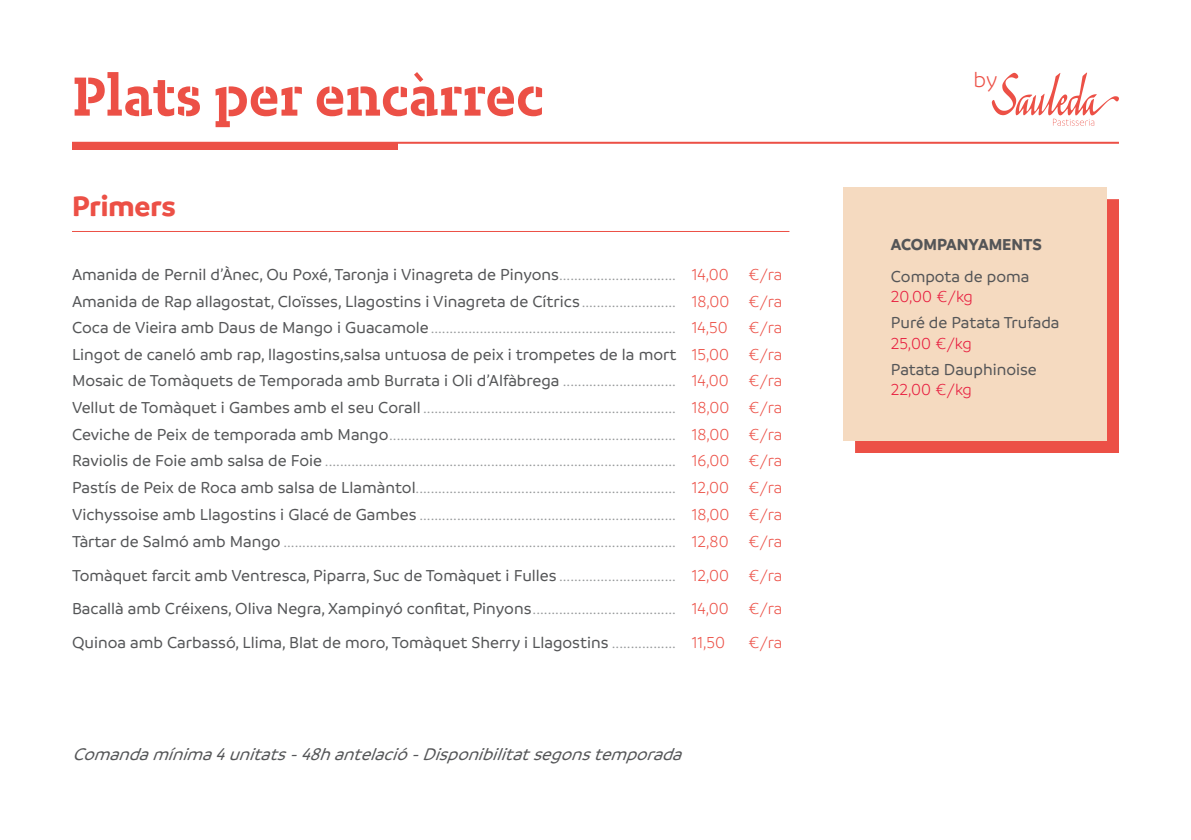
<style>
.page{position:relative;width:1191px;height:840px;background:#fff}
.page>*{position:absolute;margin:0;border:0;box-sizing:border-box;transform-origin:0 0}
.t1{font:700 64px "Test Karbon Slab Stencil";color:#ec5046}
.Plato{font:700 30px "Branding SF";color:#ec5046}
.t2{font:300 22.8px "Branding SF";color:#ec5046}
.t3{font:italic 500 18px "Branding SF";color:#545557}
.Plato-2{font:300 17px "Branding SF";color:#979a9b}
.Plato-3{font:500 17px/20.4px "Branding SF";color:#545557}
.Plato-4{font:300 17px "Branding SF";color:#ec5046}
.Plato-5{font:700 17px "Branding SF";color:#545557}
.s1{font-weight:300;color:#979a9b}
.s2{font-weight:500;color:#545557}
.s3{font-weight:300;color:#e71b3d}
</style>
<div class="page">
<svg style="left:991px;top:72px;width:128px;height:54px"></svg>
<div style="left:72px;top:142px;width:325px;height:7px;background:#ec5046"></div>
<hr style="left:72px;top:142px;width:1047px;height:2px;background:#ec5046">
<svg style="left:414px;top:72px;width:10px;height:10px"></svg>
<hr style="left:72px;top:231px;width:717px;height:1px;background:#ec5046">
<div style="left:855px;top:200px;width:264px;height:253px;background:#ec5046"></div>
<div style="left:843px;top:188px;width:263px;height:253px;background:#f5dac0"></div>
<p class="t1" style="left:72px;top:60px;width:473px">Plats per encarrec</p>
<p class="Plato" style="left:72px;top:189px;width:105px">Primers</p>
<p class="Plato-3" style="left:72px;top:264px;width:605px">Amanida de Pernil d’Ànec, Ou Poxé, Taronja i Vinagreta de Pinyons<span class="s1">...............................</span></p>
<p class="Plato-4" style="left:692px;top:265px;width:38px">14,00</p>
<p class="Plato-4" style="left:748px;top:265px;width:35px">€/ra</p>
<p class="Plato-3" style="left:72px;top:291px;width:605px">Amanida de Rap allagostat, Cloïsses, Llagostins i Vinagreta de Cítrics<span class="s1">.........................</span></p>
<p class="Plato-4" style="left:692px;top:292px;width:39px">18,00</p>
<p class="Plato-4" style="left:748px;top:292px;width:35px">€/ra</p>
<p class="Plato-2" style="left:72px;top:319px;width:605px"><span class="s2">Coca de Vieira amb Daus de Mango i Guacamole</span>.................................................................</p>
<p class="Plato-4" style="left:692px;top:319px;width:37px">14,50</p>
<p class="Plato-4" style="left:748px;top:319px;width:35px">€/ra</p>
<p class="Plato-3" style="left:72px;top:344px;width:606px">Lingot de caneló amb rap, llagostins,salsa untuosa de peix i trompetes de la mort</p>
<p class="Plato-4" style="left:692px;top:345px;width:39px">15,00</p>
<p class="Plato-4" style="left:748px;top:345px;width:35px">€/ra</p>
<p class="Plato-3" style="left:72px;top:370px;width:605px">Mosaic de Tomàquets de Temporada amb Burrata i Oli d’Alfàbrega <span class="s1">..............................</span></p>
<p class="Plato-4" style="left:692px;top:372px;width:38px">14,00</p>
<p class="Plato-4" style="left:748px;top:372px;width:35px">€/ra</p>
<p class="Plato-2" style="left:72px;top:398px;width:605px"><span class="s2">Vellut de Tomàquet i Gambes amb el seu Corall</span> ...................................................................</p>
<p class="Plato-4" style="left:692px;top:398px;width:39px">18,00</p>
<p class="Plato-4" style="left:748px;top:398px;width:35px">€/ra</p>
<p class="Plato-2" style="left:72px;top:425px;width:605px"><span class="s2">Ceviche de Peix de temporada amb Mango</span>............................................................................</p>
<p class="Plato-4" style="left:692px;top:425px;width:39px">18,00</p>
<p class="Plato-4" style="left:748px;top:425px;width:35px">€/ra</p>
<p class="Plato-2" style="left:72px;top:452px;width:605px"><span class="s2">Raviolis de Foie amb salsa de Foie</span> .............................................................................................</p>
<p class="Plato-4" style="left:692px;top:452px;width:39px">16,00</p>
<p class="Plato-4" style="left:748px;top:452px;width:35px">€/ra</p>
<p class="Plato-2" style="left:72px;top:478px;width:605px"><span class="s2">Pastís de Peix de Roca amb salsa de Llamàntol</span>.....................................................................</p>
<p class="Plato-4" style="left:692px;top:478px;width:39px">12,00</p>
<p class="Plato-4" style="left:748px;top:478px;width:35px">€/ra</p>
<p class="Plato-2" style="left:72px;top:505px;width:605px"><span class="s2">Vichyssoise amb Llagostins i Glacé de Gambes</span> ....................................................................</p>
<p class="Plato-4" style="left:692px;top:505px;width:39px">18,00</p>
<p class="Plato-4" style="left:748px;top:505px;width:35px">€/ra</p>
<p class="Plato-2" style="left:72px;top:533px;width:605px"><span class="s2">Tàrtar de Salmó amb Mango</span> ........................................................................................................</p>
<p class="Plato-4" style="left:692px;top:533px;width:38px">12,80</p>
<p class="Plato-4" style="left:748px;top:533px;width:35px">€/ra</p>
<p class="Plato-3" style="left:72px;top:565px;width:605px">Tomàquet farcit amb Ventresca, Piparra, Suc de Tomàquet i Fulles <span class="s1">...............................</span></p>
<p class="Plato-4" style="left:692px;top:566px;width:39px">12,00</p>
<p class="Plato-4" style="left:748px;top:566px;width:35px">€/ra</p>
<p class="Plato-3" style="left:72px;top:598px;width:605px">Bacallà amb Créixens, Oliva Negra, Xampinyó confitat, Pinyons<span class="s1">......................................</span></p>
<p class="Plato-4" style="left:692px;top:599px;width:38px">14,00</p>
<p class="Plato-4" style="left:748px;top:599px;width:35px">€/ra</p>
<p class="Plato-3" style="left:72px;top:632px;width:605px">Quinoa amb Carbassó, Llima, Blat de moro, Tomàquet Sherry i Llagostins <span class="s1">.................</span></p>
<p class="Plato-4" style="left:692px;top:633px;width:35px">11,50</p>
<p class="Plato-4" style="left:748px;top:633px;width:35px">€/ra</p>
<p class="t3" style="left:73px;top:743px;width:617px">Comandamínima4unitats-48hantelació-Disponibilitatsegonstemporada</p>
<h3 class="t2" style="left:973px;top:68px;width:25px">by</h3>
<p class="Plato-5" style="left:891px;top:234px;width:152px">ACOMPANYAMENTS</p>
<p class="Plato-3" style="left:891px;top:266px;width:140px">Compota de poma<br><span class="s3">20,00 €/kg</span></p>
<p class="Plato-3" style="left:891px;top:312px;width:170px">Puré de Patata Trufada<br><span class="s3">25,00 €/kg</span></p>
<p class="Plato-3" style="left:891px;top:359px;width:147px">Patata Dauphinoise<br><span class="s3">22,00 €/kg</span></p>
</div>
